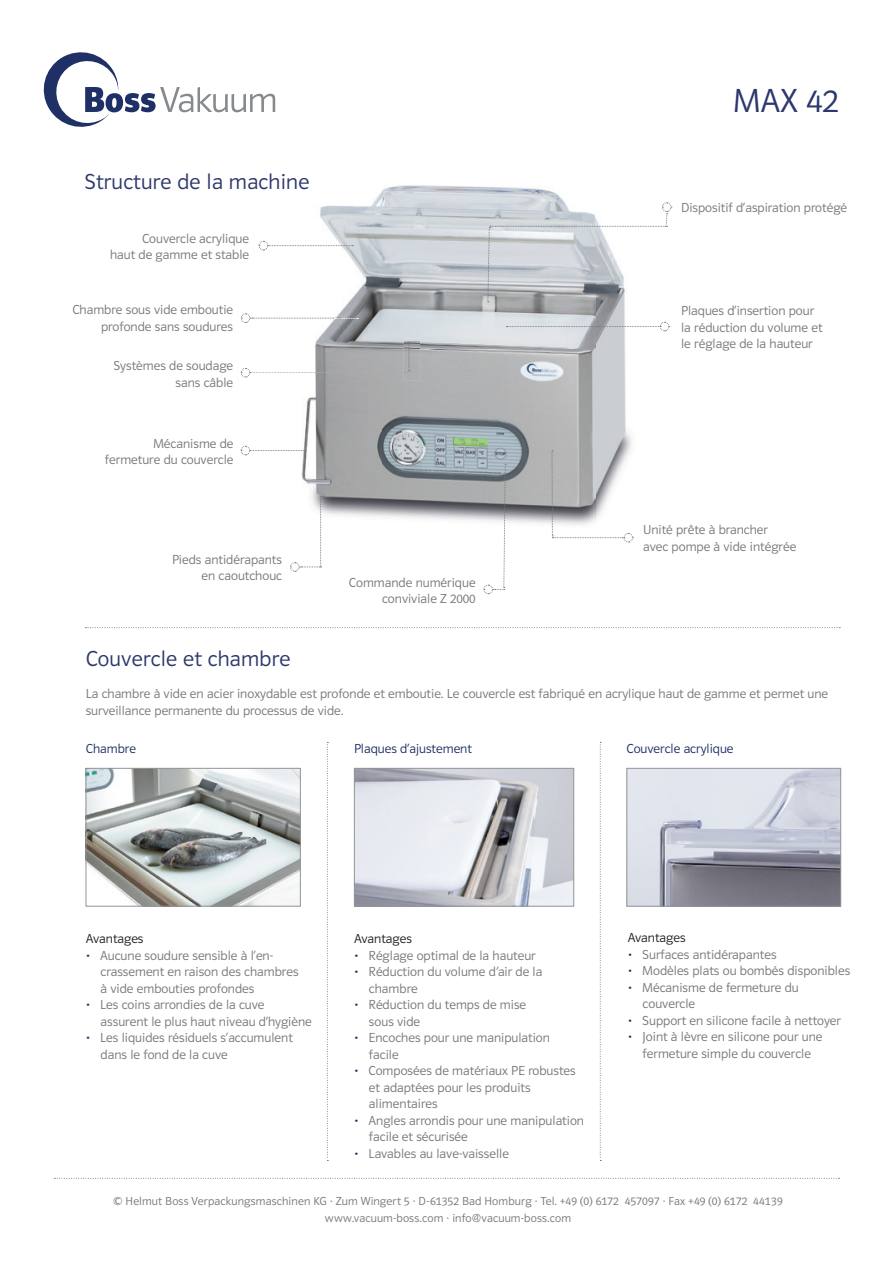
<style>
.page{position:relative;width:893px;height:1263px;background:#fff}
.page>*{position:absolute;margin:0;border:0;box-sizing:border-box;transform-origin:0 0}
.t1{font:34.5px "Polo 11 Leicht";color:#2c376c}
.t2{font:22.5px "Polo 11 Leicht";letter-spacing:.01em;color:#2c376c}
.t3{font:13.5px/16.5px "Polo 11 Leicht";color:#76787b}
.t4{font:13.5px "Polo 11 Leicht";color:#1e3066}
.t5{font:13.5px "Polo 11 Leicht";color:#231f20}
.t6{font:12px/16.5px "Polo 11 Leicht";letter-spacing:.01em;color:#76787b;text-align:center}
.s1{color:#1e3066}
</style>
<div class="page">
<img style="left:301px;top:185px;width:333px;height:354px">
<svg style="left:54px;top:1178px;width:786px;height:1px"></svg>
<svg style="left:44px;top:52px;width:231px;height:75px"></svg>
<svg style="left:552px;top:450px;width:81px;height:93px"></svg>
<svg style="left:506px;top:321px;width:164px;height:11px"></svg>
<svg style="left:487px;top:202px;width:185px;height:100px"></svg>
<svg style="left:258px;top:241px;width:95px;height:10px"></svg>
<svg style="left:290px;top:496px;width:32px;height:76px"></svg>
<svg style="left:483px;top:464px;width:23px;height:130px"></svg>
<svg style="left:241px;top:313px;width:117px;height:10px"></svg>
<img style="left:404px;top:339px;width:16px;height:41px">
<svg style="left:240px;top:342px;width:170px;height:36px"></svg>
<svg style="left:240px;top:445px;width:65px;height:11px"></svg>
<svg style="left:85px;top:627px;width:755px;height:1px"></svg>
<img style="left:88px;top:770px;width:211px;height:134px">
<div style="left:86px;top:768px;width:215px;height:138px;border:1px solid #939598"></div>
<img style="left:356px;top:770px;width:216px;height:134px">
<div style="left:354px;top:768px;width:220px;height:138px;border:1px solid #939598"></div>
<img style="left:628px;top:770px;width:211px;height:134px">
<div style="left:626px;top:768px;width:215px;height:138px;border:1px solid #939598"></div>
<svg style="left:327px;top:742px;width:1px;height:419px"></svg>
<svg style="left:600px;top:742px;width:1px;height:419px"></svg>
<h2 class="t2" style="left:84px;top:169px;width:227px">Structure de la machine</h2>
<p class="t3" style="left:110px;top:230px;width:141px;text-align:right">Couvercle acrylique<br>haut de gamme et stable</p>
<p class="t3" style="left:72px;top:301px;width:162px;text-align:right">Chambre sous vide emboutie profonde sans soudures</p>
<p class="t3" style="left:113px;top:357px;width:121px;text-align:right">Systèmes de soudage sans câble</p>
<p class="t3" style="left:105px;top:435px;width:130px;text-align:right">Mécanisme de fermeture du couvercle</p>
<p class="t3" style="left:172px;top:551px;width:111px;text-align:right">Pieds antidérapants en caoutchouc</p>
<h2 class="t2" style="left:86px;top:647px;width:206px">Couvercle et chambre</h2>
<p class="t3" style="left:349px;top:574px;width:128px;text-align:right">Commande numérique conviviale Z 2000</p>
<h1 class="t1" style="left:733px;top:82px;width:107px">MAX 42</h1>
<p class="t3" style="left:681px;top:200px;width:168px">Dispositif d‘aspiration protégé</p>
<p class="t3" style="left:681px;top:303px;width:143px">Plaques d‘insertion pour la réduction du volume et le réglage de la hauteur</p>
<p class="t3" style="left:643px;top:522px;width:155px">Unité prête à brancher avec pompe à vide intégrée</p>
<p class="t3" style="left:86px;top:685px;width:744px">La chambre à vide en acier inoxydable est profonde et emboutie. Le couvercle est fabriqué en acrylique haut de gamme et permet une surveillance permanente du processus de vide.</p>
<p class="t4" style="left:86px;top:741px;width:52px">Chambre</p>
<p class="t4" style="left:354px;top:741px;width:119px">Plaques d‘ajustement</p>
<p class="t4" style="left:626px;top:741px;width:109px">Couvercle acrylique</p>
<p class="t5" style="left:86px;top:931px;width:59px">Avantages</p>
<p class="t3" style="left:101px;top:947px;width:200px;text-indent:-15px"><span class="s1">•</span> Aucune soudure sensible à l‘en&shy;crassement en raison des chambres à vide embouties profondes</p>
<p class="t3" style="left:101px;top:996px;width:213px;text-indent:-15px"><span class="s1">•</span> Les coins arrondies de la cuve assurent le plus haut niveau d‘hygiène</p>
<p class="t3" style="left:101px;top:1029px;width:194px;text-indent:-15px"><span class="s1">•</span> Les liquides résiduels s‘accumulent dans le fond de la cuve</p>
<p class="t5" style="left:354px;top:931px;width:59px">Avantages</p>
<p class="t3" style="left:354px;top:947px;width:183px"><span class="s1">•</span> Réglage optimal de la hauteur</p>
<p class="t3" style="left:369px;top:963px;width:175px;text-indent:-15px"><span class="s1">•</span> Réduction du volume d’air de la chambre</p>
<p class="t3" style="left:369px;top:996px;width:159px;text-indent:-15px"><span class="s1">•</span> Réduction du temps de mise sous vide</p>
<p class="t3" style="left:369px;top:1029px;width:183px;text-indent:-15px"><span class="s1">•</span> Encoches pour une manipulation facile</p>
<p class="t3" style="left:369px;top:1062px;width:208px;text-indent:-15px"><span class="s1">•</span> Composées de matériaux PE robustes et adaptées pour les produits alimentaires</p>
<p class="t3" style="left:369px;top:1112px;width:217px;text-indent:-15px"><span class="s1">•</span> Angles arrondis pour une manipulation facile et sécurisée</p>
<p class="t3" style="left:354px;top:1145px;width:156px"><span class="s1">•</span> Lavables au lave-vaisselle</p>
<p class="t5" style="left:628px;top:930px;width:59px">Avantages</p>
<p class="t3" style="left:628px;top:946px;width:150px"><span class="s1">•</span> Surfaces antidérapantes</p>
<p class="t3" style="left:628px;top:962px;width:224px"><span class="s1">•</span> Modèles plats ou bombés disponibles</p>
<p class="t3" style="left:643px;top:979px;width:158px;text-indent:-15px"><span class="s1">•</span> Mécanisme de fermeture du couvercle</p>
<p class="t3" style="left:628px;top:1012px;width:215px"><span class="s1">•</span> Support en silicone facile à nettoyer</p>
<p class="t3" style="left:628px;top:1028px;width:196px;text-align:center"><span class="s1">•</span> Joint à lèvre en silicone pour une fermeture simple du couvercle</p>
<p class="t6" style="left:113px;top:1193px;width:671px">© Helmut Boss Verpackungsmaschinen KG · Zum Wingert 5 · D-61352 Bad Homburg · Tel. +49 (0) 6172 457097 · Fax +49 (0) 6172 44139 www.vacuum-boss.com · info@vacuum-boss.com</p>
</div>
